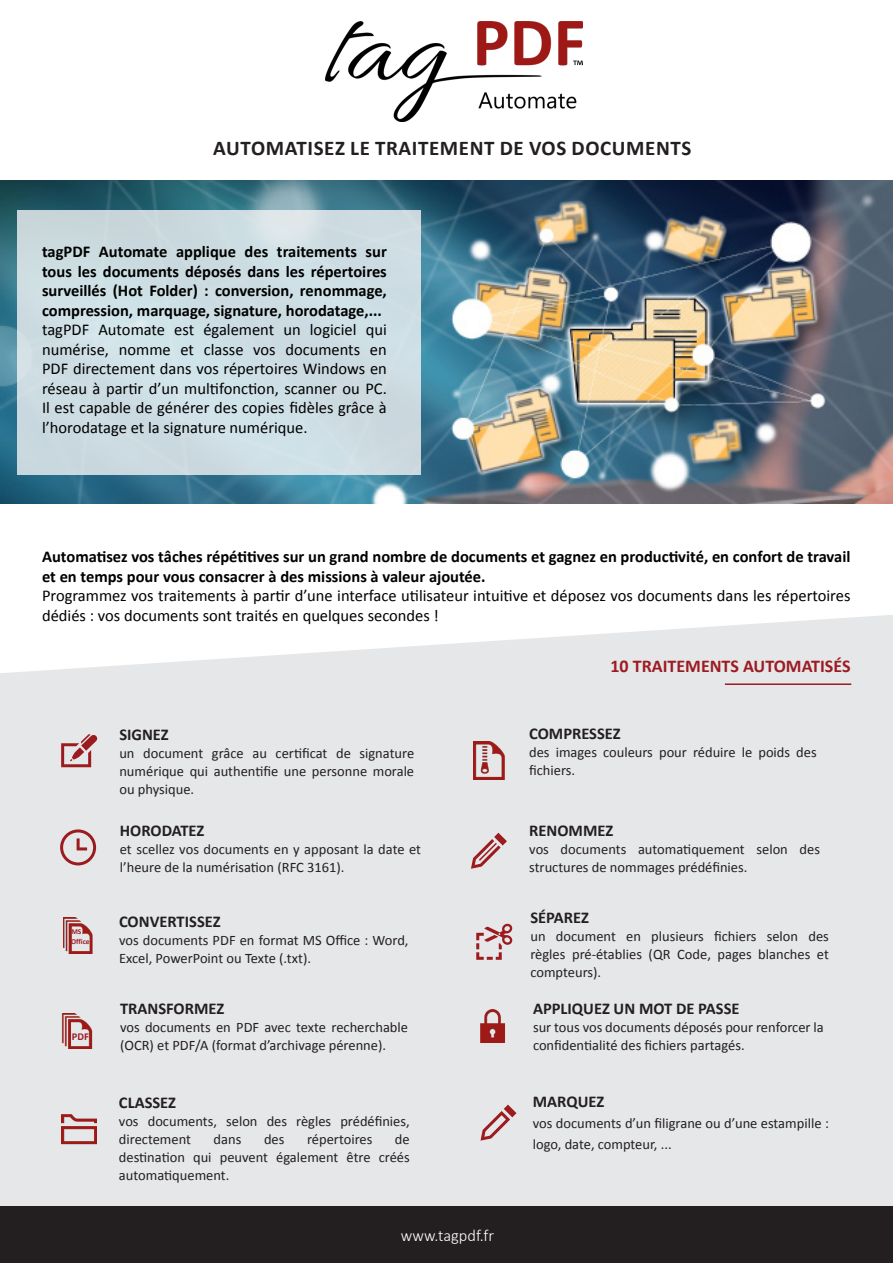
<style>
.page{position:relative;width:893px;height:1263px;background:#fff}
.page>*{position:absolute;margin:0;border:0;box-sizing:border-box;transform-origin:0 0}
.t1{font:700 21px "Calibri";letter-spacing:.03em;color:#231f20}
.t2{font:700 18px "Calibri";color:#9c1c22}
.t3{font:16.5px/19.5px "Calibri";color:#000;text-align:justify}
.t4{font:700 16.5px/19.5px "Calibri";color:#000;text-align:justify}
.t5{font:700 16.5px "Calibri";color:#231f20}
.t6{font:300 16.5px "Calibri";color:#fff}
.t7{font:14.4px/18px "Calibri";color:#231f20}
.t8{font:700 10.5px "Calibri";color:#9c1c22}
.t9{font:700 7.5px "Calibri";color:#9c1c22}
</style>
<div class="page">
<div style="left:0;top:1103px;width:893px;height:103px;background:#e6e7e9"></div>
<div style="left:0;top:615px;width:893px;height:488px;background:#e6e7e9"></div>
<img style="left:0;top:181px;width:893px;height:323px">
<div style="left:0;top:1206px;width:893px;height:57px;background:#231f20"></div>
<img style="left:326px;top:21px;width:257px;height:101px">
<hr style="left:725px;top:683px;width:126px;height:2px;background:#9c1c22">
<div style="left:17px;top:210px;width:404px;height:264px;background:#cddde3"></div>
<img style="left:473px;top:741px;width:34px;height:38px">
<img style="left:60px;top:1013px;width:35px;height:36px">
<img style="left:64px;top:918px;width:28px;height:35px">
<img style="left:61px;top:1114px;width:35px;height:33px">
<img style="left:476px;top:1009px;width:33px;height:33px">
<svg style="left:476px;top:924px;width:36px;height:36px"></svg>
<svg style="left:480px;top:1104px;width:36px;height:36px"></svg>
<svg style="left:60px;top:829px;width:36px;height:36px"></svg>
<svg style="left:61px;top:734px;width:36px;height:33px"></svg>
<svg style="left:471px;top:833px;width:36px;height:36px"></svg>
<p class="t1" style="left:213px;top:135px;width:480px">AUTOMATISEZ LE TRAITEMENT DE VOS DOCUMENTS</p>
<p class="t4" style="left:42px;top:242px;width:346px">tagPDF Automate applique des traitements sur tous les documents déposés dans les répertoires surveillés (Hot Folder) : conversion, renommage, compression, marquage, signature, horodatage,...</p>
<p class="t3" style="left:42px;top:320px;width:346px">tagPDF Automate est également un logiciel qui numérise, nomme et classe vos documents en PDF directement dans vos répertoires Windows en réseau à partir d’un multifonction, scanner ou PC.<br>Il est capable de générer des copies fidèles grâce à l’horodatage et la signature numérique.</p>
<p class="t4" style="left:42px;top:547px;width:810px">Automatisez vos tâches répétitives sur un grand nombre de documents et gagnez en productivité, en confort de travail et en temps pour vous consacrer à des missions à valeur ajoutée.</p>
<p class="t3" style="left:42px;top:586px;width:810px">Programmez vos traitements à partir d’une interface utilisateur intuitive et déposez vos documents dans les répertoires dédiés : vos documents sont traités en quelques secondes !</p>
<p class="t9" style="left:71px;top:926px;width:12px">MS</p>
<p class="t9" style="left:71px;top:936px;width:20px">Office</p>
<p class="t8" style="left:72px;top:1029px;width:19px">PDF</p>
<p class="t5" style="left:119px;top:724px;width:51px">SIGNEZ</p>
<p class="t7" style="left:119px;top:744px;width:296px;text-align:justify">un document grâce au certificat de signature numérique qui authentifie une personne morale ou physique.</p>
<p class="t5" style="left:120px;top:820px;width:86px">HORODATEZ</p>
<p class="t7" style="left:120px;top:840px;width:303px">et scellez vos documents en y apposant la date et l’heure de la numérisation (RFC 3161).</p>
<p class="t5" style="left:119px;top:911px;width:103px">CONVERTISSEZ</p>
<p class="t7" style="left:119px;top:931px;width:291px">vos documents PDF en format MS Office : Word,<br>Excel, PowerPoint ou Texte (.txt).</p>
<p class="t5" style="left:120px;top:998px;width:106px">TRANSFORMEZ</p>
<p class="t7" style="left:120px;top:1018px;width:290px">vos documents en PDF avec texte recherchable (OCR) et PDF/A (format d’archivage pérenne).</p>
<p class="t5" style="left:119px;top:1092px;width:59px">CLASSEZ</p>
<p class="t7" style="left:119px;top:1112px;width:292px">vos documents, selon des règles prédéfinies, directement</p>
<p class="t7" style="left:214px;top:1130px;width:29px">dans</p>
<p class="t7" style="left:264px;top:1130px;width:22px">des</p>
<p class="t7" style="left:307px;top:1130px;width:67px">répertoires</p>
<p class="t7" style="left:119px;top:1130px;width:292px;text-align:justify;text-indent:276px">de destination qui peuvent également être créés automatiquement.</p>
<p class="t6" style="left:401px;top:1225px;width:95px">www.tagpdf.fr</p>
<p class="t2" style="left:610px;top:654px;width:242px">10 TRAITEMENTS AUTOMATISÉS</p>
<p class="t5" style="left:529px;top:723px;width:93px">COMPRESSEZ</p>
<p class="t7" style="left:529px;top:743px;width:289px">des images couleurs pour réduire le poids des fichiers.</p>
<p class="t5" style="left:529px;top:820px;width:86px">RENOMMEZ</p>
<p class="t7" style="left:529px;top:840px;width:292px">vos documents automatiquement selon des structures de nommages prédéfinies.</p>
<p class="t5" style="left:530px;top:907px;width:60px">SÉPAREZ</p>
<p class="t7" style="left:530px;top:927px;width:300px;text-align:justify">un document en plusieurs fichiers selon des règles pré-établies (QR Code, pages blanches et compteurs).</p>
<p class="t5" style="left:533px;top:998px;width:208px">APPLIQUEZ UN MOT DE PASSE</p>
<p class="t7" style="left:533px;top:1018px;width:292px">sur tous vos documents déposés pour renforcer la confidentialité des fichiers partagés.</p>
<p class="t5" style="left:533px;top:1091px;width:73px">MARQUEZ</p>
<p class="t7" style="left:533px;top:1113px;width:298px;line-height:21px">vos documents d’un filigrane ou d’une estampille : logo, date, compteur, ...</p>
</div>
